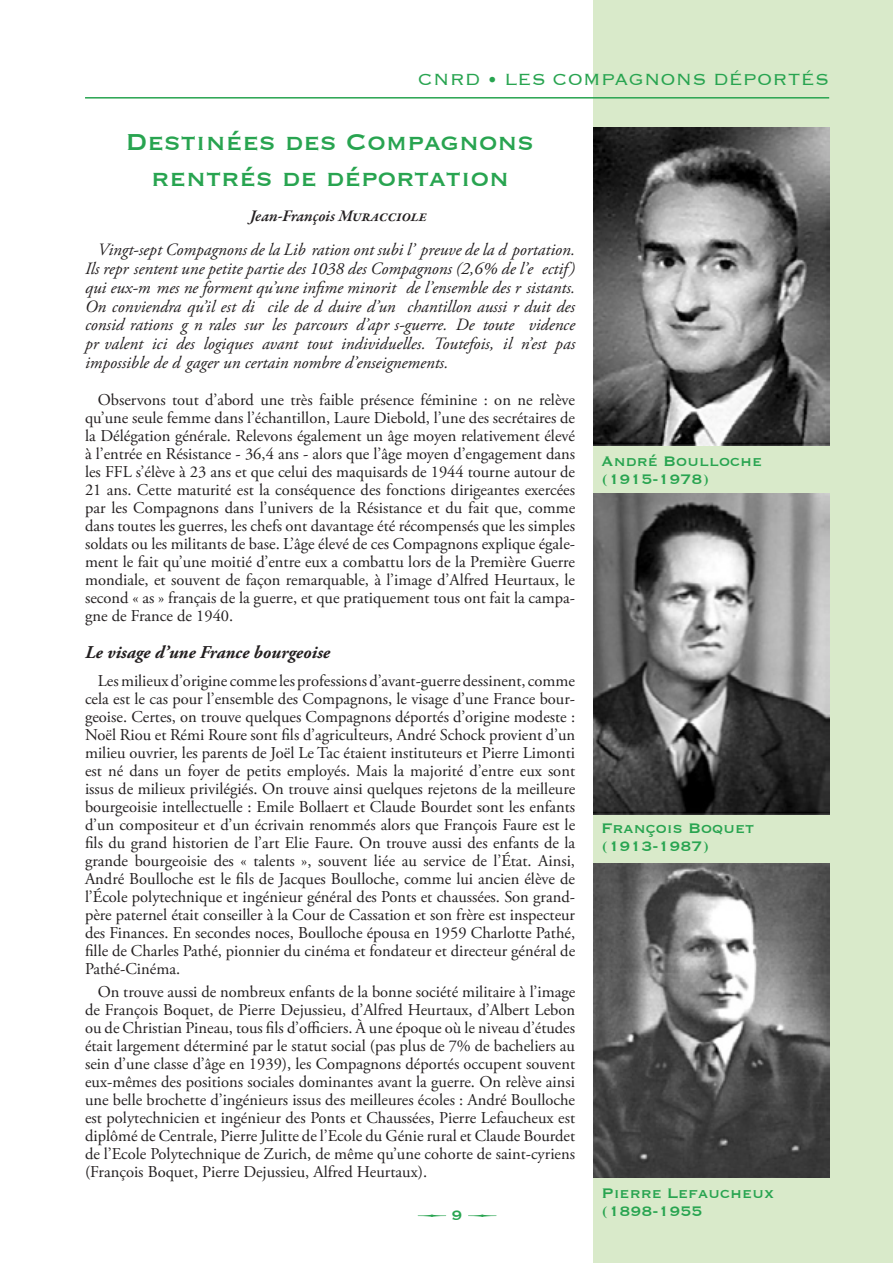
<style>
.page{position:relative;width:893px;height:1263px;background:#fff}
.page>*{position:absolute;margin:0;border:0;box-sizing:border-box;transform-origin:0 0}
.t1{font:30px/36px "Copperplate";color:#28a450;text-align:center}
.t2{font:300 21px "Copperplate";letter-spacing:.01em;color:#28a450}
.t3{font:18px/18px "Copperplate";color:#28a450}
.t4{font:italic 700 18px "Adobe Garamond Pro";color:#231f20}
.t5{font:italic 17.25px/18.8px "Adobe Garamond Pro";color:#231f20;text-align:justify}
.t6{font:16.5px/18px "Adobe Garamond Pro";color:#231f20;text-align:justify}
.t7{font:italic 600 16.5px "Garamond Premr Pro";letter-spacing:-.01em;color:#231f20}
</style>
<div class="page">
<svg style="left:418px;top:1214px;width:28px;height:3px"></svg>
<svg style="left:468px;top:1214px;width:28px;height:3px"></svg>
<div style="left:593px;top:0;width:300px;height:1263px;background:#d9eaca"></div>
<img style="left:593px;top:128px;width:236px;height:318px">
<img style="left:593px;top:493px;width:236px;height:321px">
<img style="left:593px;top:864px;width:236px;height:314px">
<hr style="left:85px;top:97px;width:744px;height:2px;background:#28a450">
<p class="t2" style="left:418px;top:66px;width:413px">CNRD • LES COMPAGNONS DÉPORTÉS</p>
<h1 class="t1" style="left:126px;top:122px;width:410px">Destinées des Compagnons rentrés de déportation</h1>
<p class="t7" style="left:250px;top:206px;width:179px">Jean-François Muracciole</p>
<p class="t5" style="left:85px;top:241px;width:492px;text-indent:13px">Vingt-sept Compagnons de la Libération ont subi l’épreuve de la déportation.<br>Ils représentent une petite partie des 1038 des Compagnons (2,6% de l’effectif) qui eux-mêmes ne forment qu’une infime minorité de l’ensemble des résistants.<br>On conviendra qu’il est difficile de déduire d’un échantillon aussi réduit des considérations générales sur les parcours d’après-guerre. De toute évidence prévalent ici des logiques avant tout individuelles. Toutefois, il n’est pas impossible de dégager un certain nombre d’enseignements.</p>
<p class="t6" style="left:85px;top:391px;width:492px;text-indent:13px">Observons tout d’abord une très faible présence féminine : on ne relève qu’une seule femme dans l’échantillon, Laure Diebold, l’une des secrétaires de la Délégation générale. Relevons également un âge moyen relativement élevé à l’entrée en Résistance - 36,4 ans - alors que l’âge moyen d’engagement dans les FFL s’élève à 23 ans et que celui des maquisards de 1944 tourne autour de 21 ans. Cette maturité est la conséquence des fonctions dirigeantes exercées par les Compagnons dans l’univers de la Résistance et du fait que, comme dans toutes les guerres, les chefs ont davantage été récompensés que les simples soldats ou les militants de base. L’âge élevé de ces Compagnons explique égale&shy;ment le fait qu’une moitié d’entre eux a combattu lors de la Première Guerre mondiale, et souvent de façon remarquable, à l’image d’Alfred Heurtaux, le second « as » français de la guerre, et que pratiquement tous ont fait la campa&shy;gne de France de 1940.</p>
<p class="t4" style="left:85px;top:641px;width:247px">Le visage d’une France bourgeoise</p>
<p class="t6" style="left:85px;top:672px;width:492px;text-indent:13px">Les milieux d’origine comme les professions d’avant-guerre dessinent, comme cela est le cas pour l’ensemble des Compagnons, le visage d’une France bour&shy;geoise. Certes, on trouve quelques Compagnons déportés d’origine modeste :<br>Noël Riou et Rémi Roure sont fils d’agriculteurs, André Schock provient d’un milieu ouvrier, les parents de Joël Le Tac étaient instituteurs et Pierre Limonti est né dans un foyer de petits employés. Mais la majorité d’entre eux sont issus de milieux privilégiés. On trouve ainsi quelques rejetons de la meilleure bourgeoisie intellectuelle : Emile Bollaert et Claude Bourdet sont les enfants d’un compositeur et d’un écrivain renommés alors que François Faure est le fils du grand historien de l’art Elie Faure. On trouve aussi des enfants de la grande bourgeoisie des « talents », souvent liée au service de l’État. Ainsi, André Boulloche est le fils de Jacques Boulloche, comme lui ancien élève de l’École polytechnique et ingénieur général des Ponts et chaussées. Son grand&shy;père paternel était conseiller à la Cour de Cassation et son frère est inspecteur des Finances. En secondes noces, Boulloche épousa en 1959 Charlotte Pathé, fille de Charles Pathé, pionnier du cinéma et fondateur et directeur général de Pathé-Cinéma.</p>
<p class="t6" style="left:85px;top:983px;width:492px;text-indent:13px">On trouve aussi de nombreux enfants de la bonne société militaire à l’image de François Boquet, de Pierre Dejussieu, d’Alfred Heurtaux, d’Albert Lebon ou de Christian Pineau, tous fils d’officiers. À une époque où le niveau d’études était largement déterminé par le statut social (pas plus de 7% de bacheliers au sein d’une classe d’âge en 1939), les Compagnons déportés occupent souvent eux-mêmes des positions sociales dominantes avant la guerre. On relève ainsi une belle brochette d’ingénieurs issus des meilleures écoles : André Boulloche est polytechnicien et ingénieur des Ponts et Chaussées, Pierre Lefaucheux est diplômé de Centrale, Pierre Julitte de l’Ecole du Génie rural et Claude Bourdet de l’Ecole Polytechnique de Zurich, de même qu’une cohorte de saint-cyriens (François Boquet, Pierre Dejussieu, Alfred Heurtaux).</p>
<p class="t3" style="left:452px;top:1205px;width:12px">9</p>
<p class="t3" style="left:602px;top:451px;width:162px">André Boulloche (1915-1978)</p>
<p class="t3" style="left:602px;top:818px;width:154px">François Boquet (1913-1987)</p>
<p class="t3" style="left:602px;top:1183px;width:174px">Pierre Lefaucheux (1898-1955</p>
</div>
